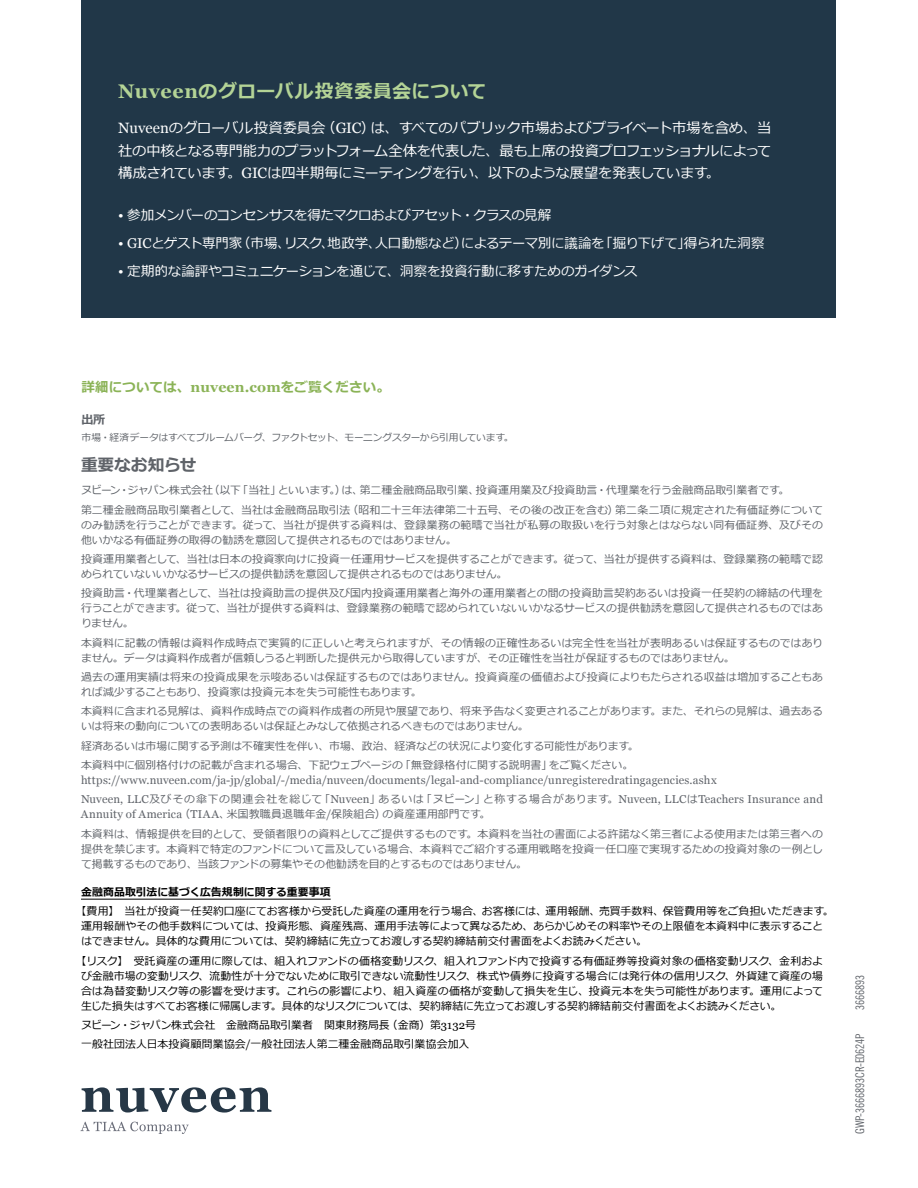
<style>
.page{position:relative;width:918px;height:1188px;background:#fff}
.page>*{position:absolute;margin:0;border:0;box-sizing:border-box;transform-origin:0 0}
.t1{font:700 18.75px "Meiryo";letter-spacing:.02em;color:#b4d496}
.t2{font:700 16.8px "Meiryo";letter-spacing:-.015em;color:#5f6369}
.t3{font:14.25px/22.5px "Meiryo";letter-spacing:-.03em;color:#fff;text-align:justify}
.t4{font:13.5px "Meiryo";letter-spacing:-.025em;color:#fff}
.t5{font:700 13.5px "Meiryo";letter-spacing:.01em;color:#8bb357}
.t6{font:condensed 12px "News Gothic BT";letter-spacing:-.01em;color:#5f6369}
.t7{font:700 12px "Meiryo";color:#5f6369}
.t8{font:11.4px/19.4px "Georgia";letter-spacing:.015em;color:#5f6369}
.t9{font:10.8px/15px "Meiryo";color:#5f6369}
.t10{font:10.8px/15px "Meiryo";color:#000}
.t11{font:700 10.8px "Meiryo";color:#000}
.t12{font:9.75px "Meiryo";letter-spacing:-.025em;color:#5f6369}
.s1{font-family:"Georgia";font-size:19.65px}
.s2{font-family:"Georgia";font-size:15px}
.s3{font-family:"Georgia";font-size:14.1px}
.s4{font-family:"Meiryo";font-size:10.8px}
.s5{font-family:"Georgia";font-size:11.4px}
</style>
<div class="page">
<div style="left:82px;top:0;width:754px;height:318px;background:#213748"></div>
<svg style="left:82px;top:1087px;width:189px;height:26px"></svg>
<svg style="left:80px;top:1122px;width:109px;height:12px"></svg>
<hr style="left:81px;top:899px;width:250px;height:1px;background:#000">
<h1 class="t1" style="left:118px;top:78px;width:370px"><span class="s1">Nuveen</span>のグローバル投資委員会について</h1>
<h3 class="t3" style="left:118px;top:118px;width:655px"><span class="s2">Nuveen</span>のグローバル投資委員会（<span class="s2">GIC</span>）は、すべてのパブリック市場およびプライベート市場を含め、当社の中核となる専門能力のプラットフォーム全体を代表した、最も上席の投資プロフェッショナルによって構成されています。<span class="s2">GIC</span>は四半期毎にミーティングを行い、以下のような展望を発表しています。</h3>
<p class="t4" style="left:118px;top:206px;width:435px"><span class="s3">•</span> 参加メンバーのコンセンサスを得たマクロおよびアセット・クラスの見解</p>
<p class="t4" style="left:118px;top:234px;width:648px"><span class="s3">• GIC</span>とゲスト専門家（市場、リスク、地政学、人口動態など）によるテーマ別に議論を「掘り下げて」得られた洞察</p>
<p class="t4" style="left:118px;top:262px;width:521px"><span class="s3">•</span> 定期的な論評やコミュニケーションを通じて、洞察を投資行動に移すためのガイダンス</p>
<p class="t5" style="left:82px;top:378px;width:310px">詳細については、<span class="s3">nuveen.com</span>をご覧ください。</p>
<p class="t7" style="left:82px;top:411px;width:37px">出所　</p>
<p class="t12" style="left:82px;top:431px;width:434px">市場・経済データはすべてブルームバーグ、ファクトセット、モーニングスターから引用しています。</p>
<h2 class="t2" style="left:81px;top:453px;width:117px">重要なお知らせ</h2>
<p class="t9" style="left:81px;top:481px;width:744px;line-height:19.4px">ヌビーン・ジャパン株式会社（以下「当社」といいます。）は、第二種金融商品取引業、投資運用業及び投資助言・代理業を行う金融商品取引業者です。<br>第二種金融商品取引業者として、当社は金融商品取引法（昭和二十三年法律第二十五号、その後の改正を含む）第二条二項に規定された有価証券について</p>
<p class="t9" style="left:81px;top:518px;width:744px">のみ勧誘を行うことができます。従って、当社が提供する資料は、登録業務の範疇で当社が私募の取扱いを行う対象とはならない同有価証券、及びその他いかなる有価証券の取得の勧誘を意図して提供されるものではありません。</p>
<p class="t9" style="left:81px;top:552px;width:743px">投資運用業者として、当社は日本の投資家向けに投資一任運用サービスを提供することができます。従って、当社が提供する資料は、登録業務の範疇で認められていないいかなるサービスの提供勧誘を意図して提供されるものではありません。</p>
<p class="t9" style="left:81px;top:587px;width:743px;text-align:justify">投資助言・代理業者として、当社は投資助言の提供及び国内投資運用業者と海外の運用業者との間の投資助言契約あるいは投資一任契約の締結の代理を行うことができます。従って、当社が提供する資料は、登録業務の範疇で認められていないいかなるサービスの提供勧誘を意図して提供されるものではありません。</p>
<p class="t9" style="left:81px;top:636px;width:743px">本資料に記載の情報は資料作成時点で実質的に正しいと考えられますが、その情報の正確性あるいは完全性を当社が表明あるいは保証するものではありません。データは資料作成者が信頼しうると判断した提供元から取得していますが、その正確性を当社が保証するものではありません。</p>
<p class="t9" style="left:81px;top:670px;width:743px">過去の運用実績は将来の投資成果を示唆あるいは保証するものではありません。投資資産の価値および投資によりもたらされる収益は増加することもあれば減少することもあり、投資家は投資元本を失う可能性もあります。</p>
<p class="t9" style="left:81px;top:705px;width:743px">本資料に含まれる見解は、資料作成時点での資料作成者の所見や展望であり、将来予告なく変更されることがあります。また、それらの見解は、過去あるいは将来の動向についての表明あるいは保証とみなして依拠されるべきものではありません。</p>
<p class="t9" style="left:81px;top:737px;width:559px;line-height:19.4px">経済あるいは市場に関する予測は不確実性を伴い、市場、政治、経済などの状況により変化する可能性があります。本資料中に個別格付けの記載が含まれる場合、下記ウェブページの「無登録格付に関する説明書」をご覧ください。</p>
<p class="t8" style="left:81px;top:770px;width:743px">https://www.nuveen.com/ja-jp/global/-/media/nuveen/documents/legal-and-compliance/unregisteredratingagencies.ashx<br>Nuveen, LLC<span class="s4">及びその傘下の関連会社を総じて「</span>Nuveen<span class="s4">」あるいは「ヌビーン」と称する場合があります。</span>Nuveen, LLC<span class="s4">は</span>Teachers Insurance and</p>
<p class="t9" style="left:81px;top:805px;width:743px;line-height:19.4px"><span class="s5">Annuity of America</span> （<span class="s5">TIAA</span>、米国教職員退職年金<span class="s5">/</span>保険組合）の資産運用部門です。<br>本資料は、情報提供を目的として、受領者限りの資料としてご提供するものです。本資料を当社の書面による許諾なく第三者による使用または第三者への</p>
<p class="t9" style="left:81px;top:842px;width:743px">提供を禁じます。本資料で特定のファンドについて言及している場合、本資料でご紹介する運用戦略を投資一任口座で実現するための投資対象の一例として掲載するものであり、当該ファンドの募集やその他勧誘を目的とするものではありません。</p>
<p class="t11" style="left:81px;top:885px;width:251px">金融商品取引法に基づく広告規制に関する重要事項</p>
<p class="t10" style="left:81px;top:905px;width:754px;text-indent:-5px">【費用】　当社が投資一任契約口座にてお客様から受託した資産の運用を行う場合、お客様には、運用報酬、売買手数料、保管費用等をご負担いただきます。運用報酬やその他手数料については、投資形態、資産残高、運用手法等によって異なるため、あらかじめその料率やその上限値を本資料中に表示することはできません。具体的な費用については、契約締結に先立ってお渡しする契約締結前交付書面をよくお読みください。</p>
<p class="t10" style="left:81px;top:954px;width:743px;text-align:justify;text-indent:-5px">【リスク】　受託資産の運用に際しては、組入れファンドの価格変動リスク、組入れファンド内で投資する有価証券等投資対象の価格変動リスク、金利および金融市場の変動リスク、流動性が十分でないために取引できない流動性リスク、株式や債券に投資する場合には発行体の信用リスク、外貨建て資産の場合は為替変動リスク等の影響を受けます。これらの影響により、組入資産の価格が変動して損失を生じ、投資元本を失う可能性があります。運用によって生じた損失はすべてお客様に帰属します。具体的なリスクについては、契約締結に先立ってお渡しする契約締結前交付書面をよくお読みください。</p>
<p class="t10" style="left:81px;top:1016px;width:397px;line-height:19.4px">ヌビーン・ジャパン株式会社　金融商品取引業者　関東財務局長（金商）第<span class="s5">3132</span>号一般社団法人日本投資顧問業協会<span class="s5">/</span>一般社団法人第二種金融商品取引業協会加入</p>
<p class="t6" style="left:852px;top:1010px;width:36px;rotate:-90deg">3666893</p>
<p class="t6" style="left:852px;top:1134px;width:102px;rotate:-90deg">GWP-3666893CR-E0624P</p>
</div>
